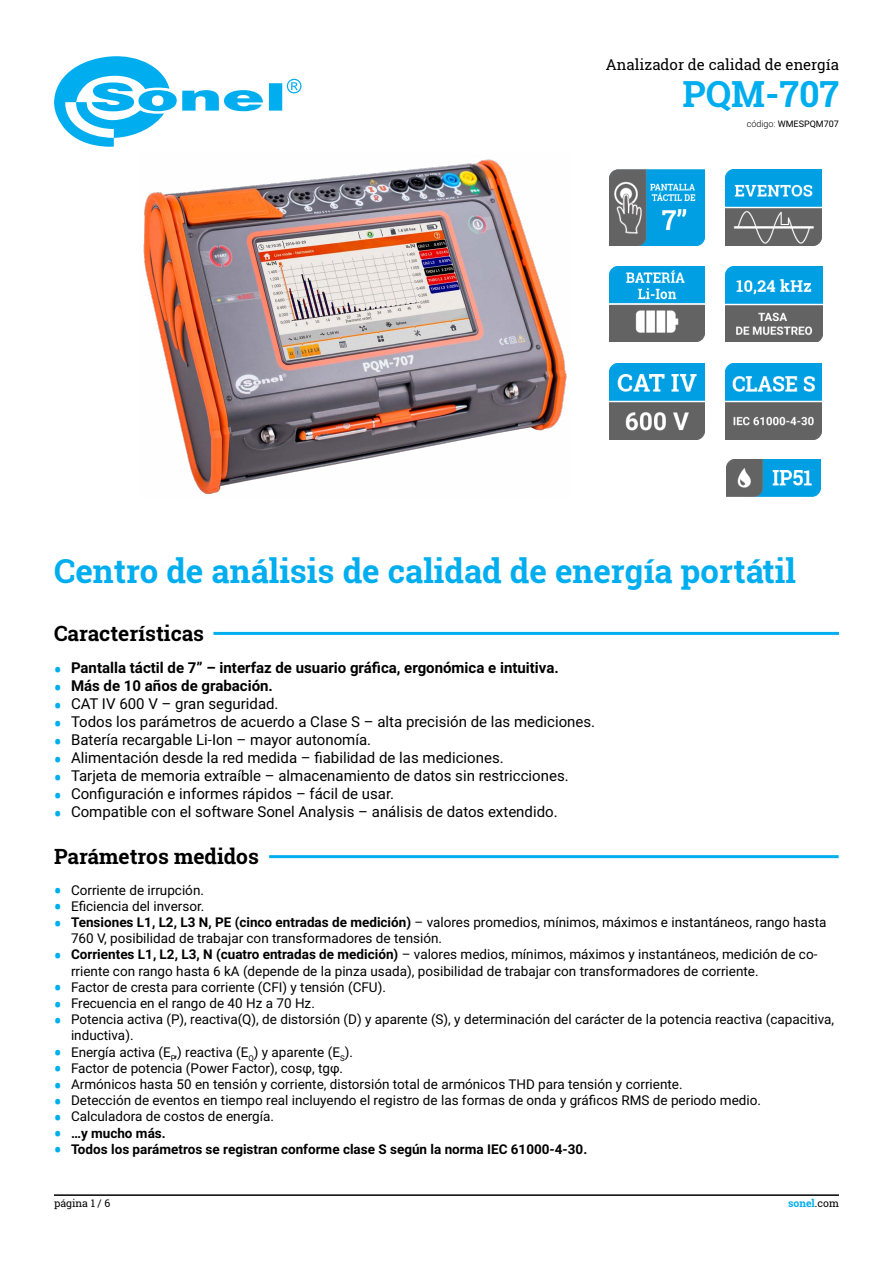
<style>
.page{position:relative;width:893px;height:1263px;background:#fff}
.page>*{position:absolute;margin:0;border:0;box-sizing:border-box;transform-origin:0 0}
.t1{font:700 36px "Roboto Slab";color:#00aeef}
.t2{font:700 33px "Roboto Slab";color:#00aeef}
.t3{font:700 21px "Roboto Slab";color:#000}
.t4{font:15px "Roboto";color:#000}
.t5{font:700 15px "Roboto";color:#000}
.t6{font:15px "Roboto Slab";color:#000}
.t7{font:13.5px/16.2px "Roboto";color:#000}
.t8{font:700 13.5px "Roboto";color:#000}
.t9{font:10.5px "Roboto Slab";color:#000}
.t10{font:700 10.5px "Roboto Slab";color:#00aeef}
.t11{font:9px "Roboto";color:#000}
.s1{font-weight:300}
.s2{font-family:"Roboto Slab";font-size:21px;color:#00aeef}
.s3{font-family:"Roboto Slab";font-weight:700;font-size:21px;color:#00aeef}
.s4{font-weight:700}
.s5{font-weight:400;color:#000}
</style>
<div class="page">
<hr style="left:54px;top:1194px;width:785px;height:2px;background:#000">
<svg style="left:54px;top:56px;width:247px;height:91px"></svg>
<img style="left:143px;top:159px;width:424px;height:335px">
<img style="left:727px;top:460px;width:93px;height:36px">
<img style="left:609px;top:363px;width:96px;height:76px">
<hr style="left:213px;top:632px;width:626px;height:3px;background:#00aeef">
<hr style="left:269px;top:855px;width:570px;height:3px;background:#00aeef">
<img style="left:725px;top:363px;width:96px;height:76px">
<img style="left:725px;top:170px;width:96px;height:76px">
<img style="left:726px;top:266px;width:96px;height:76px">
<img style="left:609px;top:170px;width:96px;height:76px">
<img style="left:609px;top:266px;width:96px;height:76px">
<p class="t6" style="left:606px;top:54px;width:235px">Analizador de calidad de energía</p>
<h1 class="t1" style="left:682px;top:69px;width:158px">PQM-707</h1>
<p class="t11" style="left:747px;top:117px;width:94px"><span class="s1">código:</span> WMESPQM707</p>
<h2 class="t2" style="left:54px;top:548px;width:743px">Centro de análisis de calidad de energía portátil</h2>
<h3 class="t3" style="left:54px;top:619px;width:152px">Características</h3>
<p class="t5" style="left:54px;top:657px;width:506px"><span class="s2">•</span> Pantalla táctil de 7” – interfaz de usuario gráfica, ergonómica e intuitiva.</p>
<p class="t5" style="left:54px;top:675px;width:220px"><span class="s2">•</span> Más de 10 años de grabación.</p>
<p class="t4" style="left:54px;top:693px;width:226px"><span class="s3">•</span> CAT IV 600 V – gran seguridad.</p>
<p class="t4" style="left:54px;top:711px;width:543px"><span class="s3">•</span> Todos los parámetros de acuerdo a Clase S – alta precisión de las mediciones.</p>
<p class="t4" style="left:54px;top:729px;width:319px"><span class="s3">•</span> Batería recargable Li-Ion – mayor autonomía.</p>
<p class="t4" style="left:54px;top:747px;width:451px"><span class="s3">•</span> Alimentación desde la red medida – fiabilidad de las mediciones.</p>
<p class="t4" style="left:54px;top:765px;width:516px"><span class="s3">•</span> Tarjeta de memoria extraíble – almacenamiento de datos sin restricciones.</p>
<p class="t4" style="left:54px;top:783px;width:342px"><span class="s3">•</span> Configuración e informes rápidos – fácil de usar.</p>
<p class="t4" style="left:54px;top:801px;width:505px"><span class="s3">•</span> Compatible con el software Sonel Analysis – análisis de datos extendido.</p>
<h3 class="t3" style="left:54px;top:842px;width:206px">Parámetros medidos</h3>
<p class="t7" style="left:54px;top:881px;width:151px"><span class="s3">•</span> Corriente de irrupción.</p>
<p class="t7" style="left:54px;top:897px;width:152px"><span class="s3">•</span> Eficiencia del inversor.</p>
<p class="t7" style="left:71px;top:914px;width:757px;text-indent:-17px"><span class="s3">•</span> <span class="s4">Tensiones L1, L2, L3 N, PE (cinco entradas de medición)</span> – valores promedios, mínimos, máximos e instantáneos, rango hasta<br>760 V, posibilidad de trabajar con transformadores de tensión.</p>
<p class="t7" style="left:71px;top:946px;width:748px;text-indent:-17px"><span class="s3">•</span> <span class="s4">Corrientes L1, L2, L3, N (cuatro entradas de medición)</span> – valores medios, mínimos, máximos y instantáneos, medición de co&shy;rriente con rango hasta 6 kA (depende de la pinza usada), posibilidad de trabajar con transformadores de corriente.</p>
<p class="t7" style="left:54px;top:978px;width:333px"><span class="s3">•</span> Factor de cresta para corriente (CFI) y tensión (CFU).</p>
<p class="t7" style="left:54px;top:995px;width:262px"><span class="s3">•</span> Frecuencia en el rango de 40 Hz a 70 Hz.</p>
<p class="t7" style="left:71px;top:1011px;width:765px;text-indent:-17px"><span class="s3">•</span> Potencia activa (P), reactiva(Q), de distorsión (D) y aparente (S), y determinación del carácter de la potencia reactiva (capacitiva, inductiva).</p>
<p class="t7" style="left:54px;top:1043px;width:300px"><span class="s3">•</span> Energía activa (E<sub>P</sub>,) reactiva (E<sub>Q</sub>) y aparente (E<sub>S</sub>).</p>
<p class="t7" style="left:54px;top:1059px;width:291px"><span class="s3">•</span> Factor de potencia (Power Factor), cosφ, tgφ.</p>
<p class="t7" style="left:54px;top:1076px;width:630px"><span class="s3">•</span> Armónicos hasta 50 en tensión y corriente, distorsión total de armónicos THD para tensión y corriente.</p>
<p class="t7" style="left:54px;top:1092px;width:709px"><span class="s3">•</span> Detección de eventos en tiempo real incluyendo el registro de las formas de onda y gráficos RMS de periodo medio.</p>
<p class="t7" style="left:54px;top:1108px;width:222px"><span class="s3">•</span> Calculadora de costos de energía.</p>
<p class="t8" style="left:54px;top:1123px;width:113px"><span class="s2">•</span> …y mucho más.</p>
<p class="t8" style="left:54px;top:1139px;width:535px"><span class="s2">•</span> Todos los parámetros se registran conforme clase S según la norma IEC 61000-4-30.</p>
<p class="t9" style="left:54px;top:1196px;width:58px">página 1 / 6</p>
<p class="t10" style="left:788px;top:1196px;width:52px">sonel<span class="s5">.com</span></p>
</div>
